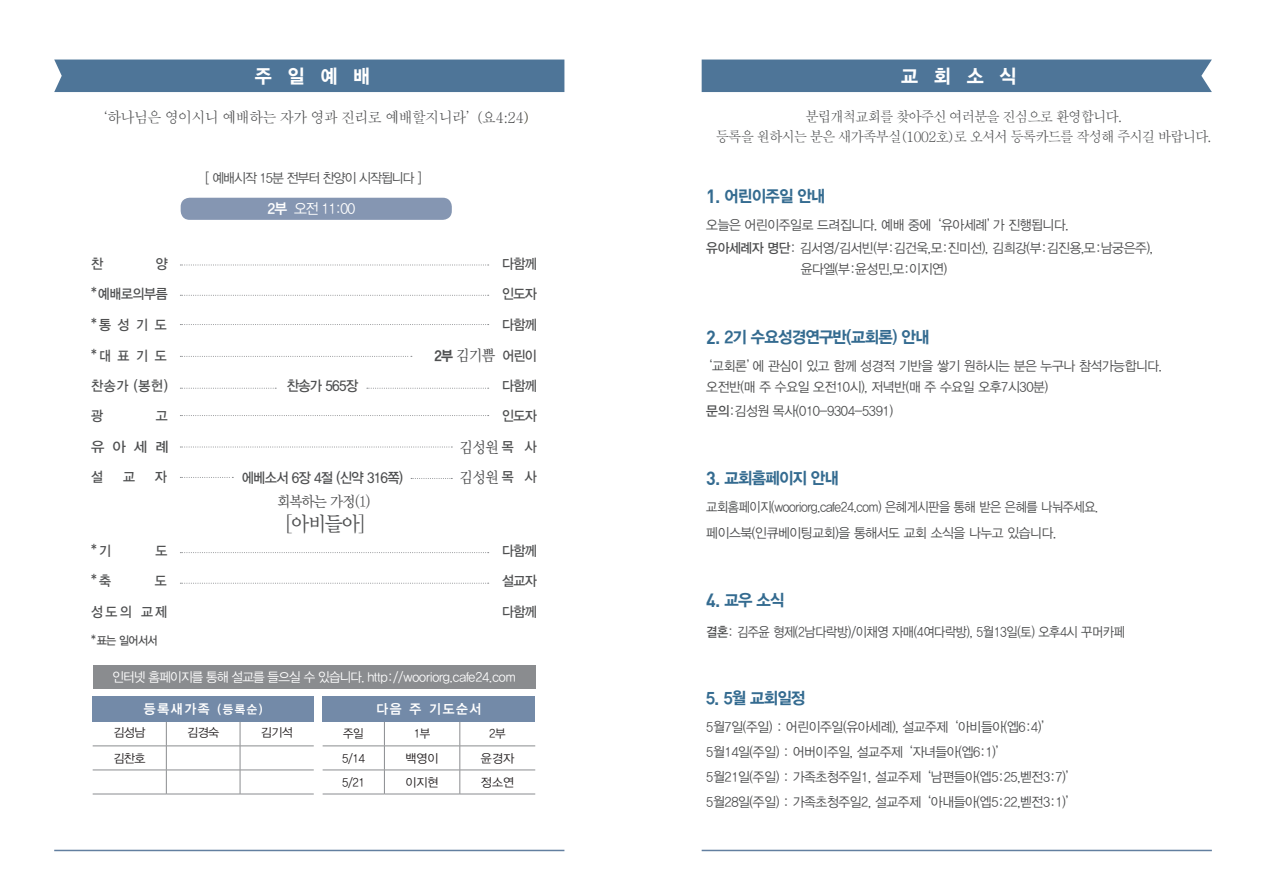
<style>
.page{position:relative;width:1263px;height:893px;background:#fff}
.page>*{position:absolute;margin:0;border:0;box-sizing:border-box;transform-origin:0 0}
.t1{font:20.55px "YDIY Mj O330";color:#4e4f50;scale:.93 1}
.t2{font:19.5px "YDIYGO350";letter-spacing:.85em;color:#fff;scale:.95 1}
.t3{font:16.5px "YDIYGO350";letter-spacing:-.05em;color:#346b90;scale:.95 1}
.t4{font:15.45px "YDIY Mj O330";letter-spacing:-.05em;color:#4e4f50;scale:.93 1}
.t5{font:500 15px "Adobe Myungjo Std";letter-spacing:-.06em;color:#4b4c4d;scale:.95 1}
.t6{font:15px "YDIY Mj O330";letter-spacing:-.06em;color:#4e4f50;scale:.93 1}
.t7{font:14.7px "YDIYGO320";color:#fff;scale:.95 1}
.t8{font:500 14.25px "Adobe Myungjo Std";letter-spacing:-.08em;color:#4b4c4d;scale:.95 1}
.t9{font:14.25px "YDIYGO330";letter-spacing:-.05em;color:#4e4f50;scale:.93 1}
.t10{font:13.95px "YDIYGO330";letter-spacing:-.03em;color:#4e4f50;scale:.93 1}
.t11{font:13.95px "YDIYGO330";letter-spacing:-.03em;color:#4e4f50;scale:1.04 1}
.t12{font:13.5px "YDIYGO320";letter-spacing:-.03em;color:#4b4c4d;scale:.95 1}
.t13{font:13.5px "YDIYGO320";letter-spacing:-.03em;color:#4b4c4d;scale:.9 1}
.t14{font:13.5px "YDIYGO320";letter-spacing:-.07em;color:#4e4f50;scale:.95 1}
.t15{font:13.5px "YDIYGO340";letter-spacing:.13em;color:#fff;scale:.95 1}
.t16{font:13.2px "YDIYGO320";letter-spacing:-.035em;color:#fff;scale:.95 1}
.t17{font:12px "YDIYGO320";letter-spacing:-.04em;color:#231f20}
.t18{font:12px "YDIYGO320";letter-spacing:-.04em;color:#231f20;scale:.95 1}
.t19{font:11.7px "YDIYGO330";letter-spacing:-.05em;color:#4e4f50;scale:.93 1}
.s1{color:#3e3c2b}
.s2{font-family:"YDIYGO340"}
.s3{font-family:"YDIYGO350";font-size:13.95px}
.s4{font-family:"YDIYGO330";font-size:13.95px}
.s5{font-size:12px}
.s6{font-family:"Dinbol";font-size:18.75px}
.s7{font-family:"YDIYGO330"}
</style>
<div class="page">
<div style="left:54px;top:60px;width:510px;height:32px;background:#4e7598"></div>
<div style="left:702px;top:60px;width:510px;height:32px;background:#4e7598"></div>
<hr style="left:702px;top:850px;width:510px;height:1px;background:#627fa0">
<div style="left:323px;top:696px;width:212px;height:26px;background:#738aa8"></div>
<hr style="left:323px;top:746px;width:61px;height:1px;background:#8a8c8f">
<hr style="left:384px;top:746px;width:76px;height:1px;background:#8a8c8f">
<hr style="left:460px;top:746px;width:75px;height:1px;background:#8a8c8f">
<hr style="left:323px;top:770px;width:61px;height:1px;background:#8a8c8f">
<hr style="left:384px;top:770px;width:76px;height:1px;background:#8a8c8f">
<svg style="left:384px;top:722px;width:1px;height:72px"></svg>
<hr style="left:460px;top:770px;width:75px;height:1px;background:#8a8c8f">
<svg style="left:460px;top:722px;width:1px;height:72px"></svg>
<hr style="left:323px;top:794px;width:61px;height:1px;background:#8a8c8f">
<hr style="left:384px;top:794px;width:76px;height:1px;background:#8a8c8f">
<hr style="left:460px;top:794px;width:75px;height:1px;background:#8a8c8f">
<div style="left:93px;top:665px;width:442px;height:24px;background:#8a8c8f"></div>
<svg style="left:180px;top:264px;width:309px;height:1px"></svg>
<svg style="left:180px;top:295px;width:309px;height:1px"></svg>
<svg style="left:180px;top:552px;width:309px;height:1px"></svg>
<svg style="left:180px;top:583px;width:309px;height:1px"></svg>
<svg style="left:180px;top:324px;width:309px;height:1px"></svg>
<svg style="left:180px;top:415px;width:309px;height:1px"></svg>
<svg style="left:180px;top:356px;width:232px;height:1px"></svg>
<svg style="left:180px;top:388px;width:96px;height:1px"></svg>
<svg style="left:367px;top:388px;width:122px;height:1px"></svg>
<div style="left:181px;top:198px;width:271px;height:22px;background:#8596b2;border-radius:9px"></div>
<div style="left:93px;top:696px;width:221px;height:26px;background:#738aa8"></div>
<hr style="left:93px;top:746px;width:73px;height:1px;background:#8a8c8f">
<hr style="left:166px;top:746px;width:74px;height:1px;background:#8a8c8f">
<hr style="left:240px;top:746px;width:74px;height:1px;background:#8a8c8f">
<hr style="left:93px;top:770px;width:73px;height:1px;background:#8a8c8f">
<hr style="left:166px;top:770px;width:74px;height:1px;background:#8a8c8f">
<svg style="left:166px;top:722px;width:1px;height:72px"></svg>
<hr style="left:240px;top:770px;width:74px;height:1px;background:#8a8c8f">
<svg style="left:240px;top:722px;width:1px;height:72px"></svg>
<hr style="left:93px;top:794px;width:73px;height:1px;background:#8a8c8f">
<hr style="left:166px;top:794px;width:74px;height:1px;background:#8a8c8f">
<hr style="left:240px;top:794px;width:74px;height:1px;background:#8a8c8f">
<hr style="left:54px;top:850px;width:510px;height:1px;background:#627fa0">
<svg style="left:180px;top:477px;width:53px;height:1px"></svg>
<svg style="left:411px;top:478px;width:41px;height:1px"></svg>
<svg style="left:180px;top:446px;width:272px;height:1px"></svg>
<p class="t2" style="left:255px;top:66px;width:123px">주일예배</p>
<p class="t2" style="left:901px;top:66px;width:123px">교회소식</p>
<p class="t5" style="left:94px;top:109px;width:461px">‘하나님은 영이시니 예배하는 자가 영과 진리로 예배할지니라’(요4:24<span class="s1">)</span></p>
<p class="t8" style="left:805px;top:109px;width:335px">분립개척교회를 찾아주신 여러분을 진심으로 환영합니다.</p>
<p class="t8" style="left:716px;top:129px;width:523px">등록을 원하시는 분은 새가족부실(1002호)로 오셔서 등록카드를 작성해 주시길 바랍니다.</p>
<p class="t14" style="left:206px;top:171px;width:229px">[ 예배시작 15분 전부터 찬양이 시작됩니다 ]</p>
<p class="t7" style="left:268px;top:201px;width:94px"><span class="s2">2부</span> 오전 11:00</p>
<p class="t10" style="left:91px;top:256px;width:14px">찬</p>
<p class="t10" style="left:156px;top:256px;width:14px">양</p>
<p class="t10" style="left:502px;top:256px;width:39px">다함께</p>
<p class="t10" style="left:91px;top:286px;width:84px">* 예배로의부름</p>
<p class="t10" style="left:502px;top:286px;width:39px">인도자</p>
<p class="t10" style="left:91px;top:317px;width:83px">* 통성기도</p>
<p class="t10" style="left:502px;top:317px;width:39px">다함께</p>
<p class="t10" style="left:91px;top:348px;width:83px">* 대표기도</p>
<p class="t4" style="left:434px;top:348px;width:112px"><span class="s3">2부</span> 김기쁨 <span class="s4">어린이</span></p>
<p class="t10" style="left:91px;top:378px;width:84px">찬송가 (봉헌)</p>
<p class="t9" style="left:287px;top:378px;width:78px">찬송가 565장</p>
<p class="t10" style="left:502px;top:378px;width:39px">다함께</p>
<p class="t10" style="left:91px;top:408px;width:14px">광</p>
<p class="t10" style="left:156px;top:408px;width:14px">고</p>
<p class="t10" style="left:502px;top:408px;width:39px">인도자</p>
<p class="t11" style="left:91px;top:439px;width:76px">유 아 세 례</p>
<p class="t4" style="left:460px;top:439px;width:84px">김성원 <span class="s4">목 사</span></p>
<p class="t10" style="left:91px;top:470px;width:14px">설</p>
<p class="t10" style="left:123px;top:470px;width:14px">교</p>
<p class="t10" style="left:155px;top:470px;width:14px">자</p>
<p class="t9" style="left:242px;top:469px;width:175px">에베소서 6장 4절 (신약 316쪽)</p>
<p class="t4" style="left:460px;top:469px;width:84px">김성원 <span class="s4">목 사</span></p>
<p class="t6" style="left:277px;top:494px;width:102px">회복하는 가정(1)</p>
<p class="t1" style="left:286px;top:513px;width:87px">[아비들아]</p>
<p class="t10" style="left:91px;top:543px;width:23px">* 기</p>
<p class="t10" style="left:155px;top:543px;width:14px">도</p>
<p class="t10" style="left:502px;top:543px;width:39px">다함께</p>
<p class="t10" style="left:91px;top:573px;width:23px">* 축</p>
<p class="t10" style="left:155px;top:573px;width:14px">도</p>
<p class="t10" style="left:502px;top:573px;width:39px">설교자</p>
<p class="t10" style="left:91px;top:604px;width:83px">성도의 교제</p>
<p class="t10" style="left:502px;top:604px;width:39px">다함께</p>
<p class="t19" style="left:91px;top:634px;width:73px">* 표는 일어서서</p>
<p class="t16" style="left:113px;top:670px;width:426px">인터넷 홈페이지를 통해 설교를 들으실 수 있습니다. http://wooriorg.cafe24.com</p>
<p class="t15" style="left:144px;top:701px;width:126px">등록새가족 <span class="s5">(등록순)</span></p>
<p class="t17" style="left:113px;top:726px;width:34px">김성남</p>
<p class="t17" style="left:187px;top:726px;width:34px">김경숙</p>
<p class="t17" style="left:261px;top:726px;width:34px">김기석</p>
<p class="t17" style="left:113px;top:751px;width:34px">김찬호</p>
<p class="t15" style="left:376px;top:701px;width:112px">다음 주 기도순서</p>
<p class="t18" style="left:343px;top:727px;width:23px">주일</p>
<p class="t18" style="left:414px;top:727px;width:19px">1부</p>
<p class="t18" style="left:489px;top:727px;width:19px">2부</p>
<p class="t18" style="left:342px;top:751px;width:25px">5/14</p>
<p class="t17" style="left:406px;top:751px;width:35px">백영이</p>
<p class="t17" style="left:481px;top:751px;width:35px">윤경자</p>
<p class="t18" style="left:342px;top:775px;width:25px">5/21</p>
<p class="t17" style="left:406px;top:775px;width:35px">이지현</p>
<p class="t17" style="left:481px;top:775px;width:35px">정소연</p>
<p class="t3" style="left:706px;top:188px;width:127px"><span class="s6">1</span>. 어린이주일 안내</p>
<p class="t12" style="left:706px;top:218px;width:383px">오늘은 어린이주일로 드려집니다. 예배 중에 ‘유아세례’가 진행됩니다.</p>
<p class="t12" style="left:706px;top:240px;width:472px"><span class="s7">유아세례자 명단</span>: 김서영/김서빈(부:김건욱,모:진미선), 김희강(부:김진용,모:남궁은주),</p>
<p class="t12" style="left:801px;top:261px;width:156px">윤다엘(부:윤성민,모:이지연)</p>
<p class="t3" style="left:706px;top:329px;width:237px"><span class="s6">2</span>. 2기 수요성경연구반(교회론) 안내</p>
<p class="t12" style="left:700px;top:359px;width:488px">‘교회론’에 관심이 있고 함께 성경적 기반을 쌓기 원하시는 분은 누구나 참석가능합니다.</p>
<p class="t12" style="left:706px;top:380px;width:362px">오전반(매 주 수요일 오전10시), 저녁반(매 주 수요일 오후7시30분)</p>
<p class="t12" style="left:706px;top:404px;width:198px"><span class="s7">문의</span>:김성원 목사(010-9304-5391)</p>
<p class="t3" style="left:706px;top:470px;width:141px"><span class="s6">3</span>. 교회홈페이지 안내</p>
<p class="t13" style="left:706px;top:500px;width:437px">교회홈페이지(wooriorg.cafe24.com) 은혜게시판을 통해 받은 은혜를 나눠주세요.</p>
<p class="t12" style="left:706px;top:525px;width:370px">페이스북(인큐베이팅교회)을 통해서도 교회 소식을 나누고 있습니다.</p>
<p class="t3" style="left:706px;top:591px;width:84px"><span class="s6">4</span>. 교우 소식</p>
<p class="t13" style="left:706px;top:624px;width:467px"><span class="s7">결혼</span>: 김주윤 형제(2남다락방)/이채영 자매(4여다락방), 5월13일(토) 오후4시 꾸머카페</p>
<p class="t3" style="left:706px;top:689px;width:106px">5. 5월 교회일정</p>
<p class="t12" style="left:706px;top:720px;width:367px">5월7일(주일) : 어린이주일(유아세례), 설교주제 ‘아비들아(엡6:4)’</p>
<p class="t12" style="left:706px;top:745px;width:320px">5월14일(주일) : 어버이주일, 설교주제 ‘자녀들아(엡6:1)’</p>
<p class="t12" style="left:706px;top:770px;width:393px">5월21일(주일) : 가족초청주일1, 설교주제 ‘남편들아(엡5:25,벧전3:7)’</p>
<p class="t12" style="left:706px;top:795px;width:393px">5월28일(주일) : 가족초청주일2, 설교주제 ‘아내들아(엡5:22,벧전3:1)’</p>
</div>
